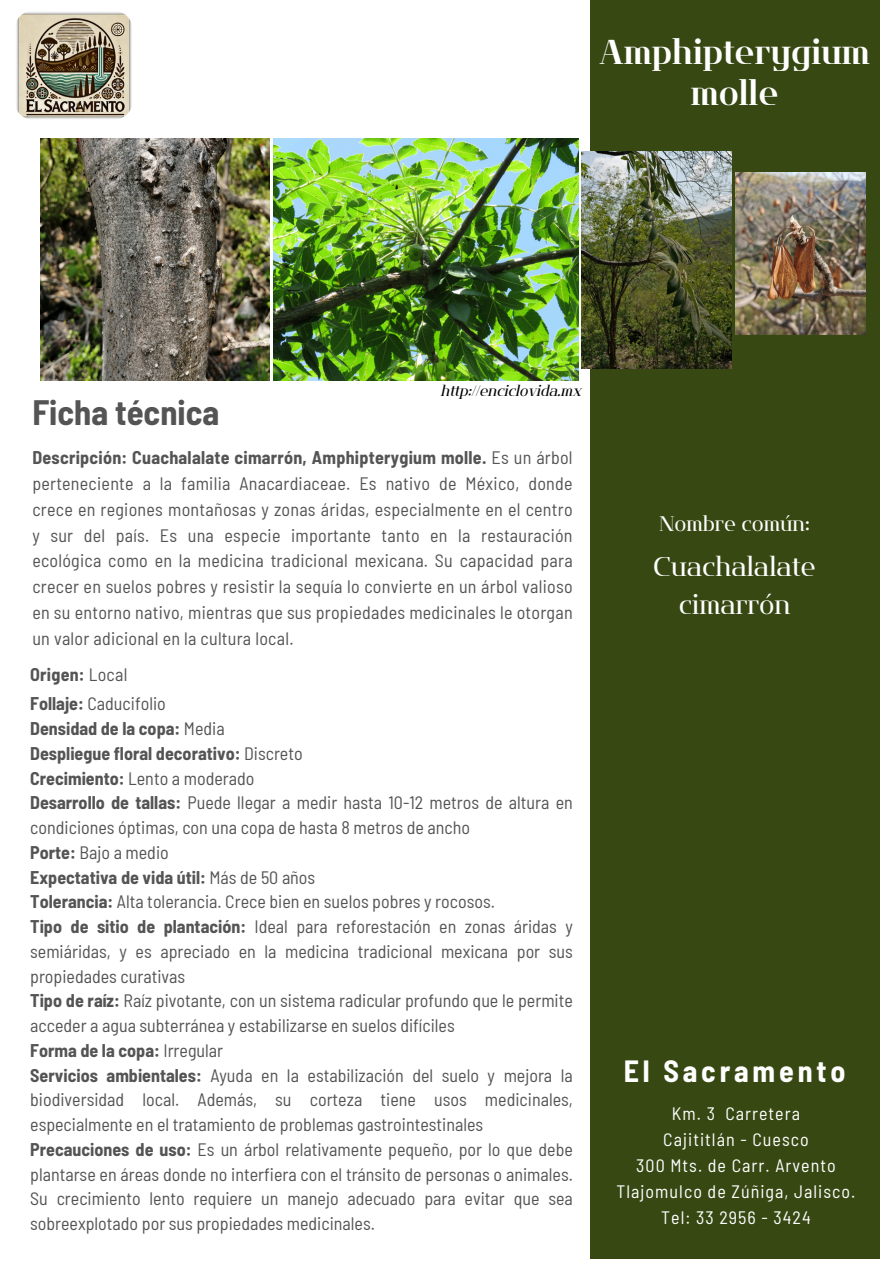
<style>
.page{position:relative;width:894px;height:1264px;background:#fff}
.page>*{position:absolute;margin:0;border:0;box-sizing:border-box;transform-origin:0 0}
.t1{font:34.5px/40.5px "Flatory Serif 700";color:#fff;text-align:center}
.t2{font:700 semi-condensed 34.5px "Barlow";color:#545454}
.t3{font:700 semi-condensed 30px "Barlow";letter-spacing:.13em;color:#fff}
.t4{font:27px/37.5px "Flatory Serif 400";color:#fff;text-align:center}
.t5{font:21px "Flatory Serif 400";color:#fff}
.t6{font:semi-condensed 18px/24.8px "Barlow";color:#545454}
.t7{font:semi-condensed 18px/26px "Barlow";letter-spacing:.055em;color:#fff;text-align:center}
.t8{font:15px "Flatory Serif 400 It";color:#000}
.s1{font-weight:700}
</style>
<div class="page">
<div style="left:589px;top:0;width:290px;height:1258px;background:#374812"></div>
<img style="left:40px;top:139px;width:229px;height:241px">
<img style="left:273px;top:139px;width:305px;height:241px">
<img style="left:581px;top:151px;width:150px;height:217px">
<img style="left:735px;top:172px;width:130px;height:162px">
<img style="left:14px;top:10px;width:119px;height:110px;border-radius:20px">
<h1 class="t1" style="left:599px;top:32px;width:272px">Amphipterygium molle</h1>
<h1 class="t2" style="left:32px;top:390px;width:188px">Ficha técnica</h1>
<p class="t8" style="left:440px;top:382px;width:142px">http://enciclovida.mx</p>
<p class="t6" style="left:32px;top:444px;width:541px;line-height:25.8px;text-align:justify"><span class="s1">Descripción: Cuachalalate cimarrón, Amphipterygium molle.</span> Es un árbol perteneciente a la familia Anacardiaceae. Es nativo de México, donde crece en regiones montañosas y zonas áridas, especialmente en el centro y sur del país. Es una especie importante tanto en la restauración ecológica como en la medicina tradicional mexicana. Su capacidad para crecer en suelos pobres y resistir la sequía lo convierte en un árbol valioso en su entorno nativo, mientras que sus propiedades medicinales le otorgan un valor adicional en la cultura local.</p>
<p class="t6" style="left:30px;top:659px;width:137px;line-height:29.2px"><span class="s1">Origen:</span> Local<br><span class="s1">Follaje:</span> Caducifolio</p>
<p class="t6" style="left:30px;top:715px;width:544px"><span class="s1">Densidad de la copa:</span> Media<br><span class="s1">Despliegue floral decorativo:</span> Discreto<br><span class="s1">Crecimiento:</span> Lento a moderado<br><span class="s1">Desarrollo de tallas:</span> Puede llegar a medir hasta 10-12 metros de altura en condiciones óptimas, con una copa de hasta 8 metros de ancho<br><span class="s1">Porte:</span> Bajo a medio<br><span class="s1">Expectativa de vida útil:</span> Más de 50 años<br><span class="s1">Tolerancia:</span> Alta tolerancia. Crece bien en suelos pobres y rocosos.<br><span class="s1">Tipo de sitio de plantación:</span> Ideal para reforestación en zonas áridas y semiáridas, y es apreciado en la medicina tradicional mexicana por sus propiedades curativas<br><span class="s1">Tipo de raíz:</span> Raíz pivotante, con un sistema radicular profundo que le permite acceder a agua subterránea y estabilizarse en suelos difíciles<br><span class="s1">Forma de la copa:</span> Irregular<br><span class="s1">Servicios ambientales:</span> Ayuda en la estabilización del suelo y mejora la biodiversidad local. Además, su corteza tiene usos medicinales, especialmente en el tratamiento de problemas gastrointestinales <span class="s1">Precauciones de uso:</span> Es un árbol relativamente pequeño, por lo que debe plantarse en áreas donde no interfiera con el tránsito de personas o animales.<br>Su crecimiento lento requiere un manejo adecuado para evitar que sea sobreexplotado por sus propiedades medicinales.</p>
<p class="t5" style="left:659px;top:512px;width:152px">Nombre común:</p>
<h3 class="t4" style="left:653px;top:548px;width:164px">Cuachalalate cimarrón</h3>
<h2 class="t3" style="left:623px;top:1051px;width:223px">El Sacramento</h2>
<p class="t7" style="left:616px;top:1099px;width:240px">Km. 3 Carretera<br>Cajititlán - Cuesco<br>300 Mts. de Carr. Arvento<br>Tlajomulco de Zúñiga, Jalisco.<br>Tel: 33 2956 - 3424</p>
</div>
